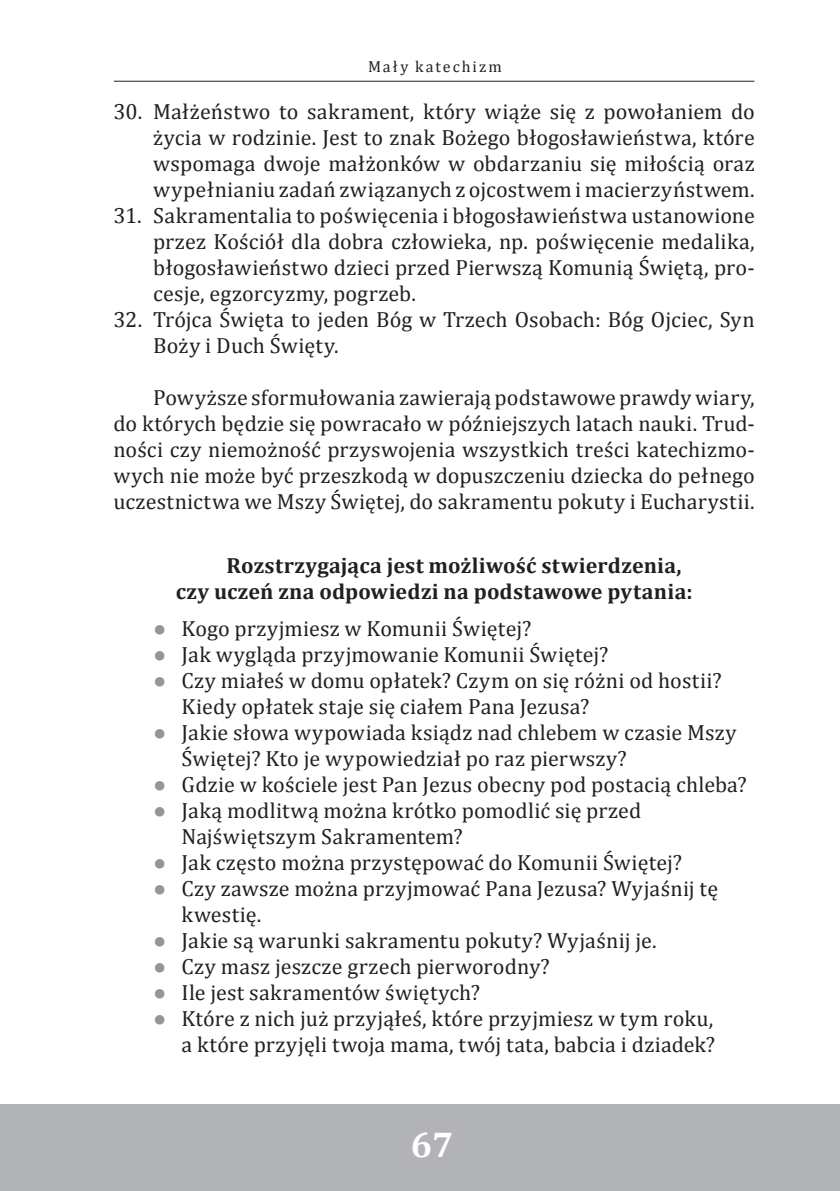
<style>
.page{position:relative;width:840px;height:1191px;background:#fff}
.page>*{position:absolute;margin:0;border:0;box-sizing:border-box;transform-origin:0 0}
.t1{font:700 36px "Cambria";color:#fff}
.t2{font:22px/26px "Cambria";letter-spacing:.01em;color:#231f20}
.t3{font:700 22px/26px "Cambria";letter-spacing:.015em;color:#231f20}
.t4{font:16px "Cambria";letter-spacing:.125em;color:#231f20}
.s1{font-family:"Arial";color:#939598}
</style>
<div class="page">
<hr style="left:0;top:1104px;width:1px;height:87px;background:#b2b3b7">
<div style="left:1px;top:1104px;width:838px;height:87px;background:#b2b3b7"></div>
<hr style="left:114px;top:81px;width:640px;height:1px;background:#231f20">
<p class="t4" style="left:368px;top:57px;width:135px">Mały katechizm</p>
<p class="t2" style="left:153px;top:99px;width:602px;text-align:justify;text-indent:-40px">30. Małżeństwo to sakrament, który wiąże się z powołaniem do życia w rodzinie. Jest to znak Bożego błogosławieństwa, które wspomaga dwoje małżonków w obdarzaniu się miłością oraz wypełnianiu zadań związanych z ojcostwem i macierzyństwem.</p>
<p class="t2" style="left:153px;top:203px;width:602px;text-align:justify;text-indent:-40px">31. Sakramentalia to poświęcenia i błogosławieństwa ustanowione przez Kościół dla dobra człowieka, np. poświęcenie medalika, błogosławieństwo dzieci przed Pierwszą Komunią Świętą, pro&shy;cesje, egzorcyzmy, pogrzeb.</p>
<p class="t2" style="left:153px;top:307px;width:602px;text-indent:-40px">32. Trójca Święta to jeden Bóg w Trzech Osobach: Bóg Ojciec, Syn<br>Boży i Duch Święty.</p>
<p class="t2" style="left:113px;top:385px;width:642px;text-align:justify;text-indent:40px">Powyższe sformułowania zawierają podstawowe prawdy wiary, do których będzie się powracało w późniejszych latach nauki. Trud&shy;ności czy niemożność przyswojenia wszystkich treści katechizmo&shy;wych nie może być przeszkodą w dopuszczeniu dziecka do pełnego uczestnictwa we Mszy Świętej, do sakramentu pokuty i Eucharystii.</p>
<p class="t3" style="left:175px;top:551px;width:518px;text-indent:51px">Rozstrzygająca jest możliwość stwierdzenia, czy uczeń zna odpowiedzi na podstawowe pytania:</p>
<p class="t2" style="left:153px;top:615px;width:379px"><span class="s1">●</span> Kogo przyjmiesz w Komunii Świętej?</p>
<p class="t2" style="left:153px;top:641px;width:456px"><span class="s1">●</span> Jak wygląda przyjmowanie Komunii Świętej?</p>
<p class="t2" style="left:181px;top:667px;width:541px;text-indent:-28px"><span class="s1">●</span> Czy miałeś w domu opłatek? Czym on się różni od hostii?<br>Kiedy opłatek staje się ciałem Pana Jezusa?</p>
<p class="t2" style="left:181px;top:719px;width:556px;text-indent:-28px"><span class="s1">●</span> Jakie słowa wypowiada ksiądz nad chlebem w czasie Mszy<br>Świętej? Kto je wypowiedział po raz pierwszy?</p>
<p class="t2" style="left:153px;top:771px;width:594px"><span class="s1">●</span> Gdzie w kościele jest Pan Jezus obecny pod postacią chleba?</p>
<p class="t2" style="left:181px;top:797px;width:461px;text-indent:-28px"><span class="s1">●</span> Jaką modlitwą można krótko pomodlić się przed<br>Najświętszym Sakramentem?</p>
<p class="t2" style="left:153px;top:849px;width:530px"><span class="s1">●</span> Jak często można przystępować do Komunii Świętej?</p>
<p class="t2" style="left:181px;top:875px;width:538px;text-indent:-28px"><span class="s1">●</span> Czy zawsze można przyjmować Pana Jezusa? Wyjaśnij tę kwestię.</p>
<p class="t2" style="left:153px;top:927px;width:504px"><span class="s1">●</span> Jakie są warunki sakramentu pokuty? Wyjaśnij je.</p>
<p class="t2" style="left:153px;top:953px;width:398px"><span class="s1">●</span> Czy masz jeszcze grzech pierworodny?</p>
<p class="t2" style="left:153px;top:979px;width:328px"><span class="s1">●</span> Ile jest sakramentów świętych?</p>
<p class="t2" style="left:153px;top:1005px;width:563px;text-align:right"><span class="s1">●</span> Które z nich już przyjąłeś, które przyjmiesz w tym roku, a które przyjęli twoja mama, twój tata, babcia i dziadek?</p>
<p class="t1" style="left:410px;top:1118px;width:44px">67</p>
</div>
